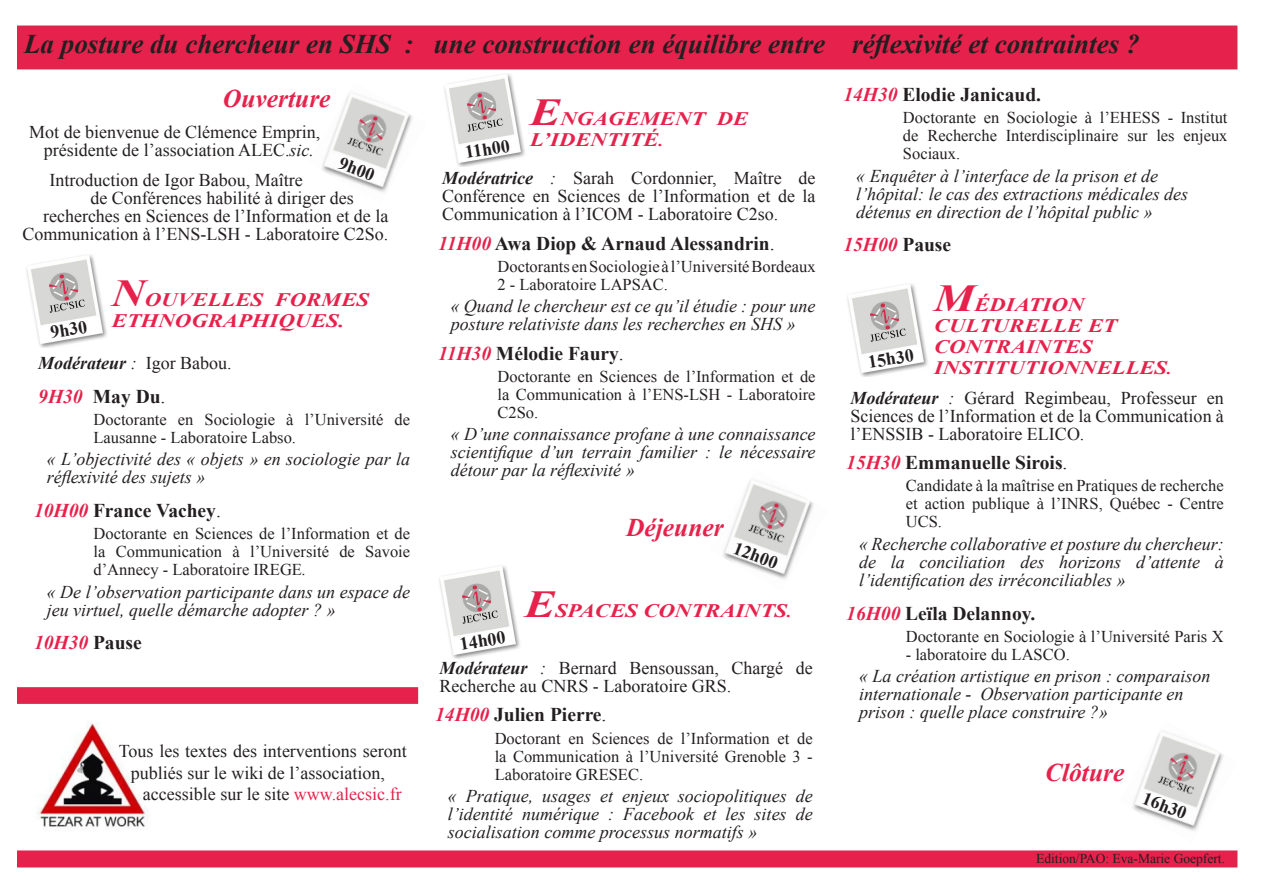
<style>
.page{position:relative;width:1263px;height:893px;background:#fff}
.page>*{position:absolute;margin:0;border:0;box-sizing:border-box;transform-origin:0 0}
.t1{font:italic 700 27px "Times New Roman";color:#231f20}
.t2{font:italic 700 25.5px "Times New Roman";color:#e6224c}
.t3{font:700 19.5px "Times New Roman";color:#231f20}
.t4{font:italic 700 19.5px "Times New Roman";color:#e6224c}
.t5{font:italic 700 19.05px/21px "Times New Roman";color:#e6224c;scale:1.19 1}
.t6{font:italic 18px/18px "Times New Roman";color:#231f20}
.t7{font:18px/18px "Times New Roman";color:#231f20;text-align:justify}
.t8{font:700 18px "Times New Roman";color:#231f20}
.t9{font:italic 700 18px "Times New Roman";color:#231f20}
.t10{font:16.5px/18px "Times New Roman";color:#231f20;text-align:justify}
.t11{font:13.5px "Times New Roman";color:#231f20}
.s1{font-style:italic}
.s2{font-size:38.1px}
.s3{font-weight:400}
.s4{font-weight:400;font-style:normal}
.s5{font-style:italic;color:#e6224c}
.s6{font-style:normal;color:#231f20}
.s7{color:#e4234c}
.s8{font-size:18px}
.s9{font-weight:700;font-style:italic}
</style>
<div class="page">
<div style="left:17px;top:26px;width:1220px;height:43px;background:#e6224c"></div>
<div style="left:17px;top:850px;width:1220px;height:17px;background:#e6224c;border:2px solid #dc264c"></div>
<img style="left:26px;top:255px;width:81px;height:92px">
<div style="left:17px;top:687px;width:401px;height:17px;background:#e6224c;border:2px solid #dc264c"></div>
<img style="left:36px;top:722px;width:112px;height:105px">
<img style="left:723px;top:480px;width:91px;height:99px">
<img style="left:444px;top:74px;width:81px;height:92px">
<img style="left:322px;top:93px;width:91px;height:99px">
<img style="left:1133px;top:732px;width:91px;height:99px">
<img style="left:439px;top:566px;width:81px;height:92px">
<img style="left:847px;top:284px;width:81px;height:92px">
<p class="t1" style="left:24px;top:25px;width:1117px">La posture du chercheur en SHS : une construction en équilibre entre réflexivité et contraintes ?</p>
<p class="t2" style="left:223px;top:80px;width:109px">Ouverture</p>
<p class="t7" style="left:29px;top:122px;width:292px">Mot de bienvenue de Clémence Emprin,</p>
<p class="t7" style="left:44px;top:140px;width:272px">présidente de l’association ALEC.<span class="s1">sic.</span></p>
<p class="t7" style="left:49px;top:171px;width:255px">Introduction de Igor Babou, Maître</p>
<p class="t7" style="left:90px;top:189px;width:265px">de Conférences habilité à diriger des</p>
<p class="t7" style="left:43px;top:207px;width:347px">recherches en Sciences de l’Information et de la</p>
<p class="t7" style="left:22px;top:225px;width:367px">Communication à l’ENS-LSH - Laboratoire C2So.</p>
<p class="t8" style="left:344px;top:151px;width:39px;rotate:21deg">9h00</p>
<p class="t5" style="left:112px;top:288px;width:214px"><span class="s2">N</span>ouvell es formes ethnographiques.</p>
<p class="t9" style="left:38px;top:350px;width:195px">Modérateur <span class="s3">:</span> <span class="s4">Igor Babou.</span></p>
<p class="t3" style="left:38px;top:383px;width:129px"><span class="s5">9h30</span> May Du<span class="s3">.</span></p>
<p class="t10" style="left:94px;top:410px;width:318px">Doctorante en Sociologie à l’Université de<br>Lausanne - Laboratoire Labso.</p>
<p class="t6" style="left:47px;top:450px;width:365px">« L’objectivité des « objets » en sociologie par la réflexivité des sujets »</p>
<p class="t3" style="left:34px;top:497px;width:188px"><span class="s5">10h00</span> France Vachey<span class="s3">.</span></p>
<p class="t10" style="left:94px;top:524px;width:318px">Doctorante en Sciences de l’Information et de la Communication à l’Université de Savoie d’Annecy - Laboratoire IREGE<span class="s1">.</span></p>
<p class="t6" style="left:47px;top:582px;width:365px">« De l’observation participante dans un espace de jeu virtuel, quelle démarche adopter ? »</p>
<p class="t4" style="left:34px;top:629px;width:109px">10h30 <span class="s6">Pause</span></p>
<p class="t8" style="left:49px;top:320px;width:39px;rotate:-9deg">9h30</p>
<p class="t7" style="left:119px;top:740px;width:289px;line-height:21.6px;text-align:center">Tous les textes des interventions seront publiés sur le wiki de l’association,</p>
<p class="t7" style="left:143px;top:785px;width:260px">accessible sur le site <span class="s7">www.alecsic.fr</span></p>
<p class="t5" style="left:530px;top:108px;width:185px"><span class="s2">E</span>ngagemen t d e l ’identité<span class="s8">.</span></p>
<p class="t7" style="left:442px;top:169px;width:375px"><span class="s9">Modératrice</span> <span class="s1">:</span> Sarah Cordonnier, Maître de Conférence en Sciences de l’Information et de la Communication à l’ICOM - Laboratoire C2so.</p>
<p class="t3" style="left:438px;top:229px;width:338px"><span class="s5">11H00</span> Awa Diop &amp; Arnaud Alessandrin<span class="s3">.</span></p>
<p class="t10" style="left:497px;top:257px;width:320px">Doctorants en Sociologie à l’Université Bordeaux<br>2 - Laboratoire LAPSAC.</p>
<p class="t6" style="left:451px;top:297px;width:366px">« Quand le chercheur est ce qu’il étudie : pour une posture relativiste dans les recherches en SHS »</p>
<p class="t3" style="left:438px;top:339px;width:187px"><span class="s5">11H30</span> Mélodie Faury<span class="s3">.</span></p>
<p class="t10" style="left:497px;top:367px;width:320px">Doctorante en Sciences de l’Information et de la Communication à l’ENS-LSH - Laboratoire C2So.</p>
<p class="t6" style="left:451px;top:425px;width:366px;text-align:justify">« D’une connaissance profane à une connaissance scientifique d’un terrain familier : le nécessaire détour par la réflexivité »</p>
<p class="t8" style="left:463px;top:140px;width:47px;rotate:-9deg">11h00</p>
<p class="t2" style="left:626px;top:510px;width:100px">Déjeuner</p>
<p class="t8" style="left:739px;top:536px;width:48px;rotate:21deg">12h00</p>
<p class="t8" style="left:458px;top:632px;width:48px;rotate:-9deg">14h00</p>
<p class="t5" style="left:525px;top:599px;width:226px"><span class="s2">E</span>spaces c ontraints<span class="s8">.</span></p>
<p class="t7" style="left:439px;top:659px;width:375px"><span class="s9">Modérateur</span> <span class="s1">:</span> Bernard Bensoussan, Chargé de<br>Recherche au CNRS - Laboratoire GRS.</p>
<p class="t3" style="left:435px;top:701px;width:173px"><span class="s5">14h00</span> Julien Pierre<span class="s3">.</span></p>
<p class="t10" style="left:495px;top:729px;width:320px">Doctorant en Sciences de l’Information et de la Communication à l’Université Grenoble 3 - Laboratoire GRESEC.</p>
<p class="t6" style="left:448px;top:786px;width:366px;text-align:justify">« Pratique, usages et enjeux sociopolitiques de l’identité numérique : Facebook et les sites de socialisation comme processus normatifs »</p>
<p class="t3" style="left:843px;top:81px;width:199px"><span class="s5">14h30</span> Elodie Janicaud.</p>
<p class="t10" style="left:903px;top:109px;width:326px">Doctorante en Sociologie à l’EHESS - Institut de Recherche Interdisciplinaire sur les enjeux Sociaux.</p>
<p class="t6" style="left:856px;top:166px;width:333px">« Enquêter à l’interface de la prison et de l’hôpital: le cas des extractions médicales des détenus en direction de l’hôpital public »</p>
<p class="t4" style="left:843px;top:231px;width:109px">15h00 <span class="s6">Pause</span></p>
<p class="t5" style="left:934px;top:293px;width:201px"><span class="s2">M</span>édiation<br>c ul turelle et contraintes<br>ins titutionnell es<span class="s8">.</span></p>
<p class="t7" style="left:850px;top:388px;width:375px"><span class="s9">Modérateur</span> <span class="s1">:</span> Gérard Regimbeau, Professeur en Sciences de l’Information et de la Communication à l’ENSSIB - Laboratoire ELICO.</p>
<p class="t3" style="left:846px;top:449px;width:223px"><span class="s5">15h30</span> Emmanuelle Sirois<span class="s3">.</span></p>
<p class="t10" style="left:906px;top:477px;width:320px">Candidate à la maîtrise en Pratiques de recherche et action publique à l’INRS, Québec - Centre UCS.</p>
<p class="t6" style="left:859px;top:534px;width:366px;text-align:justify">« Recherche collaborative et posture du chercheur: de la conciliation des horizons d’attente à l’identification des irréconciliables »</p>
<p class="t3" style="left:846px;top:599px;width:191px"><span class="s5">16h00</span> Leïla Delannoy.</p>
<p class="t10" style="left:906px;top:627px;width:320px">Doctorante en Sociologie à l’Université Paris X</p>
<p class="t10" style="left:906px;top:645px;width:166px">- laboratoire du LASCO.</p>
<p class="t6" style="left:859px;top:667px;width:353px">« La création artistique en prison : comparaison internationale - Observation participante en prison : quelle place construire ?»</p>
<p class="t8" style="left:866px;top:350px;width:48px;rotate:-9deg">15h30</p>
<p class="t2" style="left:1045px;top:755px;width:81px">Clôture</p>
<p class="t8" style="left:1148px;top:786px;width:48px;rotate:21deg">16h30</p>
<p class="t11" style="left:1036px;top:849px;width:190px">Edition/PAO: Eva-Marie Goepfert.</p>
</div>
